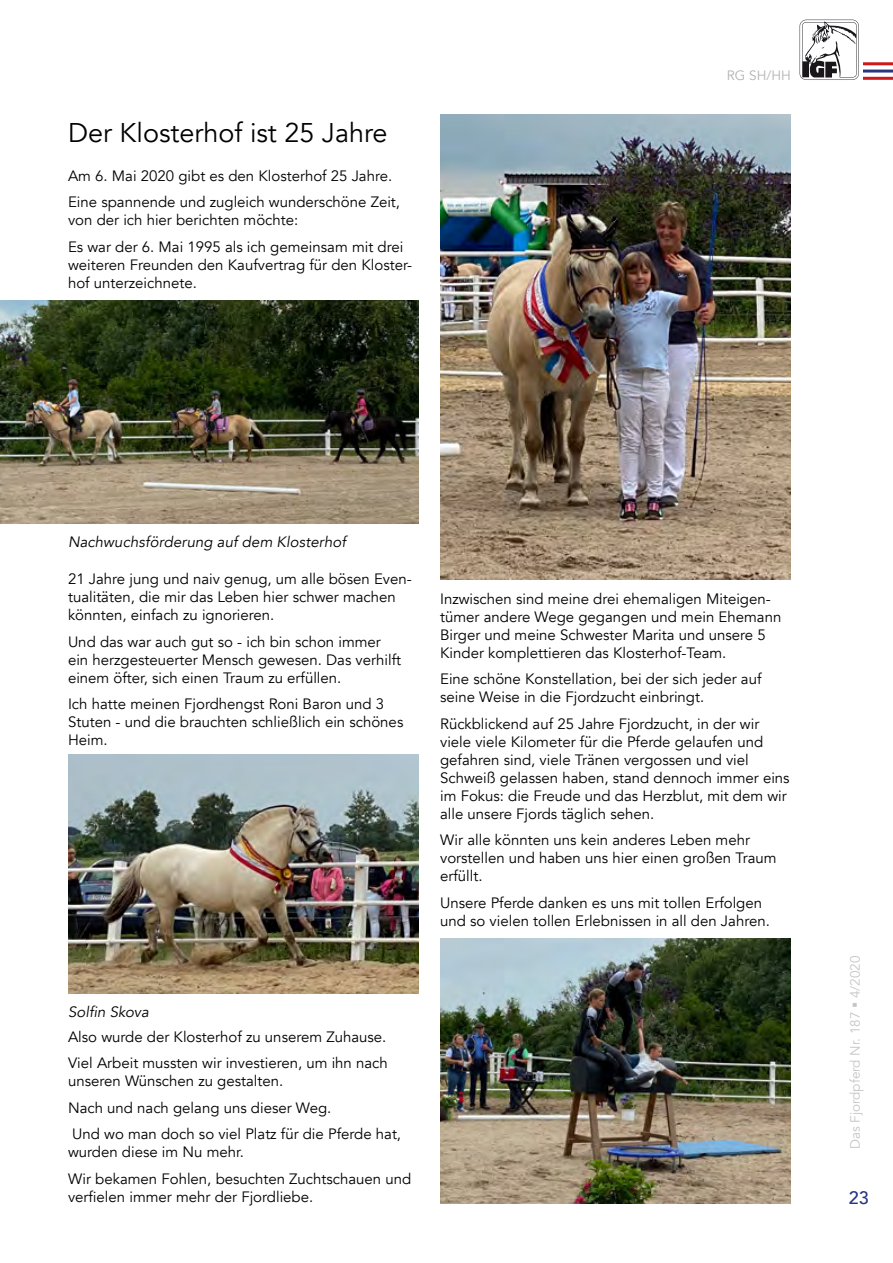
<style>
.page{position:relative;width:893px;height:1263px;background:#fff}
.page>*{position:absolute;margin:0;border:0;box-sizing:border-box;transform-origin:0 0}
.t1{font:27px "Avenir";color:#000}
.t2{font:500 18px "Avenir";color:#283583}
.t3{font:15px/18px "Avenir";color:#000}
.t4{font:italic 15px "Avenir";letter-spacing:.005em;color:#000}
.t5{font:13.5px "Avenir";color:#c6c6c6}
.t6{font:13.5px "Avenir";color:#b3b2b2}
</style>
<div class="page">
<hr style="left:859px;top:70px;width:34px;height:3px;background:#283583">
<hr style="left:859px;top:77px;width:34px;height:3px;background:#cd171a">
<hr style="left:859px;top:62px;width:34px;height:3px;background:#cd171a">
<div style="left:796px;top:20px;width:67px;height:63px;background:#fff"></div>
<svg style="left:800px;top:20px;width:59px;height:60px"></svg>
<img style="left:0;top:301px;width:419px;height:222px">
<img style="left:440px;top:115px;width:351px;height:465px">
<img style="left:440px;top:939px;width:351px;height:265px">
<img style="left:68px;top:754px;width:351px;height:239px">
<h1 class="t1" style="left:68px;top:116px;width:321px">Der Klosterhof ist 25 Jahre</h1>
<p class="t3" style="left:68px;top:162px;width:334px;line-height:26.5px">Am 6. Mai 2020 gibt es den Klosterhof 25 Jahre.<br>Eine spannende und zugleich wunderschöne Zeit,</p>
<p class="t3" style="left:68px;top:207px;width:337px;line-height:26.5px">von der ich hier berichten möchte:<br>Es war der 6. Mai 1995 als ich gemeinsam mit drei</p>
<p class="t3" style="left:68px;top:256px;width:346px">weiteren Freunden den Kaufvertrag für den Kloster&shy;hof unterzeichnete.</p>
<p class="t6" style="left:727px;top:67px;width:66px">RG SH/HH</p>
<p class="t4" style="left:68px;top:533px;width:279px">Nachwuchsförderung auf dem Klosterhof</p>
<p class="t3" style="left:68px;top:570px;width:345px">21 Jahre jung und naiv genug, um alle bösen Even&shy;tualitäten, die mir das Leben hier schwer machen könnten, einfach zu ignorieren.</p>
<p class="t3" style="left:68px;top:633px;width:335px">Und das war auch gut so - ich bin schon immer ein herzgesteuerter Mensch gewesen. Das verhilft einem öfter, sich einen Traum zu erfüllen.</p>
<p class="t3" style="left:68px;top:695px;width:337px">Ich hatte meinen Fjordhengst Roni Baron und 3<br>Stuten - und die brauchten schließlich ein schönes<br>Heim.</p>
<p class="t3" style="left:440px;top:590px;width:343px">Inzwischen sind meine drei ehemaligen Miteigen&shy;tümer andere Wege gegangen und mein Ehemann Birger und meine Schwester Marita und unsere 5<br>Kinder komplettieren das Klosterhof-Team.</p>
<p class="t3" style="left:440px;top:670px;width:323px">Eine schöne Konstellation, bei der sich jeder auf seine Weise in die Fjordzucht einbringt.</p>
<p class="t3" style="left:440px;top:715px;width:351px">Rückblickend auf 25 Jahre Fjordzucht, in der wir viele viele Kilometer für die Pferde gelaufen und gefahren sind, viele Tränen vergossen und viel Schweiß gelassen haben, stand dennoch immer eins im Fokus: die Freude und das Herzblut, mit dem wir alle unsere Fjords täglich sehen.</p>
<p class="t3" style="left:440px;top:831px;width:338px">Wir alle könnten uns kein anderes Leben mehr vorstellen und haben uns hier einen großen Traum erfüllt.</p>
<p class="t3" style="left:440px;top:894px;width:331px">Unsere Pferde danken es uns mit tollen Erfolgen und so vielen tollen Erlebnissen in all den Jahren.</p>
<p class="t4" style="left:68px;top:1003px;width:82px">Solfin Skova</p>
<p class="t3" style="left:68px;top:1023px;width:321px;line-height:26.5px">Also wurde der Klosterhof zu unserem Zuhause.<br>Viel Arbeit mussten wir investieren, um ihn nach</p>
<p class="t3" style="left:68px;top:1068px;width:335px;line-height:26.5px">unseren Wünschen zu gestalten.<br>Nach und nach gelang uns dieser Weg.<br>Und wo man doch so viel Platz für die Pferde hat,</p>
<p class="t3" style="left:68px;top:1139px;width:345px;line-height:26.5px">wurden diese im Nu mehr.<br>Wir bekamen Fohlen, besuchten Zuchtschauen und</p>
<p class="t3" style="left:68px;top:1188px;width:247px">verfielen immer mehr der Fjordliebe.</p>
<p class="t5" style="left:847px;top:1149px;width:195px;rotate:-90deg">Das Fjordpferd Nr. 187 ▪ 4/2020</p>
<p class="t2" style="left:849px;top:1182px;width:22px">23</p>
</div>
